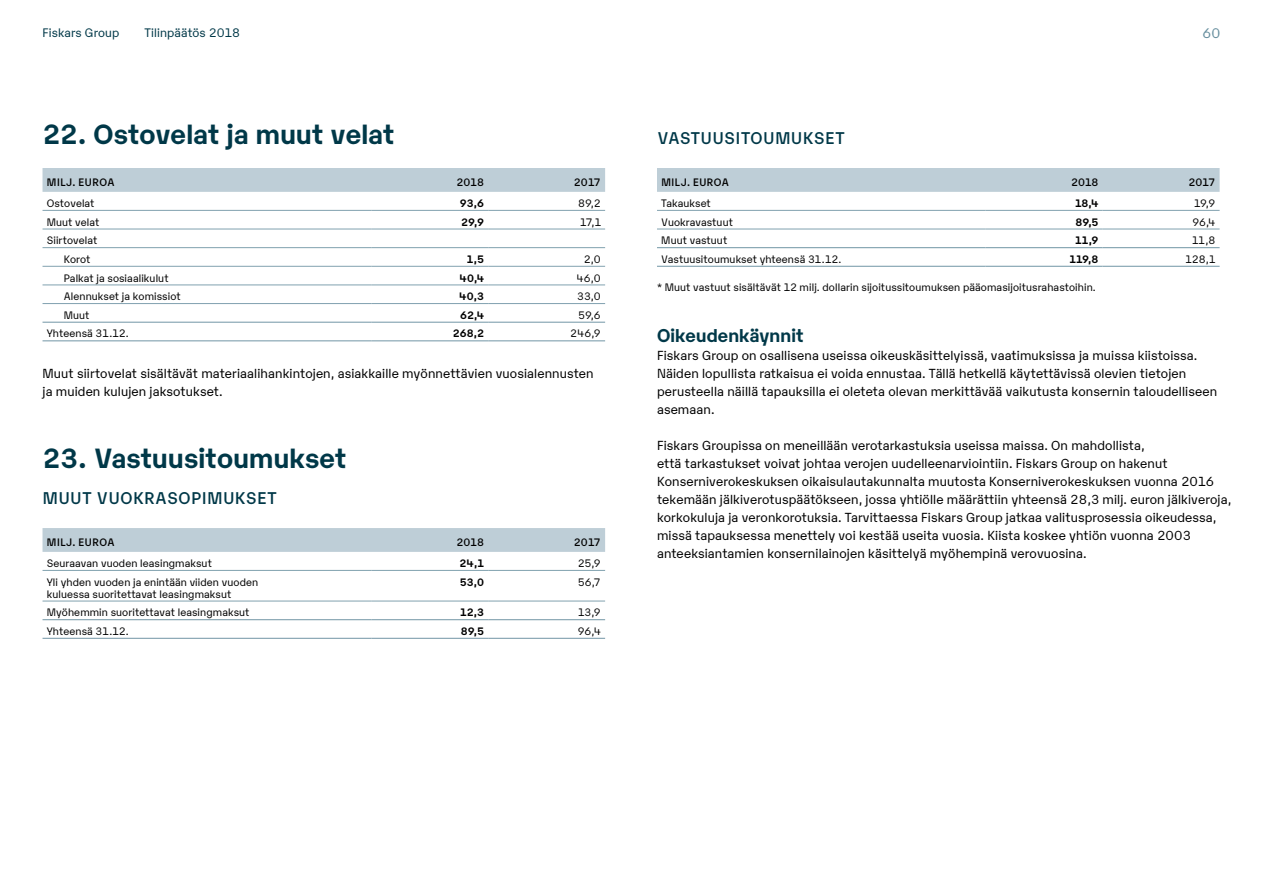
<style>
.page{position:relative;width:1263px;height:893px;background:#fff}
.page>*{position:absolute;margin:0;border:0;box-sizing:border-box;transform-origin:0 0}
.t1{font:700 27px "Karelia";letter-spacing:.01em;color:#003848}
.t2{font:700 18px "Karelia";letter-spacing:.01em;color:#003848}
.t3{font:500 16.5px "Karelia";letter-spacing:.05em;color:#003848}
.t4{font:13.5px "Karelia";color:#658d9d}
.t5{font:12.75px/18px "Karelia";letter-spacing:.01em;color:#000}
.t6{font:12px "Karelia";letter-spacing:.01em;color:#003848}
.t7{font:10.5px/18.6px "Karelia";letter-spacing:.01em;color:#000}
.t8{font:700 10.5px "Karelia";letter-spacing:.01em;color:#000}
.t9{font:500 10.5px "Karelia";letter-spacing:.05em;color:#000}
.t10{font:500 10.5px "Karelia";letter-spacing:.03em;color:#000}
</style>
<div class="page">
<div style="left:43px;top:168px;width:562px;height:24px;background:#beced7"></div>
<hr style="left:43px;top:229px;width:328px;height:1px;background:#81a1af">
<hr style="left:43px;top:266px;width:328px;height:1px;background:#81a1af">
<hr style="left:43px;top:210px;width:328px;height:1px;background:#81a1af">
<hr style="left:43px;top:285px;width:328px;height:1px;background:#81a1af">
<hr style="left:371px;top:210px;width:117px;height:1px;background:#81a1af">
<hr style="left:488px;top:210px;width:117px;height:1px;background:#81a1af">
<hr style="left:371px;top:229px;width:117px;height:1px;background:#81a1af">
<hr style="left:488px;top:229px;width:117px;height:1px;background:#81a1af">
<hr style="left:371px;top:247px;width:117px;height:1px;background:#81a1af">
<hr style="left:488px;top:247px;width:117px;height:1px;background:#81a1af">
<hr style="left:371px;top:266px;width:117px;height:1px;background:#81a1af">
<hr style="left:488px;top:266px;width:117px;height:1px;background:#81a1af">
<hr style="left:371px;top:285px;width:117px;height:1px;background:#81a1af">
<hr style="left:488px;top:285px;width:117px;height:1px;background:#81a1af">
<hr style="left:43px;top:247px;width:328px;height:1px;background:#81a1af">
<hr style="left:43px;top:340px;width:328px;height:1px;background:#81a1af">
<hr style="left:43px;top:303px;width:328px;height:1px;background:#81a1af">
<hr style="left:43px;top:322px;width:328px;height:1px;background:#81a1af">
<hr style="left:371px;top:322px;width:117px;height:1px;background:#81a1af">
<hr style="left:488px;top:322px;width:117px;height:1px;background:#81a1af">
<hr style="left:488px;top:303px;width:117px;height:1px;background:#81a1af">
<hr style="left:488px;top:340px;width:117px;height:1px;background:#81a1af">
<hr style="left:371px;top:303px;width:117px;height:1px;background:#81a1af">
<hr style="left:371px;top:340px;width:117px;height:1px;background:#81a1af">
<div style="left:43px;top:528px;width:562px;height:24px;background:#beced7"></div>
<hr style="left:43px;top:570px;width:328px;height:1px;background:#81a1af">
<hr style="left:371px;top:570px;width:117px;height:1px;background:#81a1af">
<hr style="left:488px;top:570px;width:117px;height:1px;background:#81a1af">
<hr style="left:371px;top:619px;width:117px;height:1px;background:#81a1af">
<hr style="left:488px;top:619px;width:117px;height:1px;background:#81a1af">
<hr style="left:43px;top:619px;width:328px;height:1px;background:#81a1af">
<hr style="left:43px;top:601px;width:328px;height:1px;background:#81a1af">
<hr style="left:43px;top:638px;width:328px;height:1px;background:#81a1af">
<hr style="left:371px;top:601px;width:117px;height:1px;background:#81a1af">
<hr style="left:488px;top:601px;width:117px;height:1px;background:#81a1af">
<hr style="left:371px;top:638px;width:117px;height:1px;background:#81a1af">
<hr style="left:488px;top:638px;width:117px;height:1px;background:#81a1af">
<div style="left:657px;top:168px;width:562px;height:24px;background:#beced7"></div>
<hr style="left:657px;top:210px;width:329px;height:1px;background:#81a1af">
<hr style="left:986px;top:210px;width:117px;height:1px;background:#81a1af">
<hr style="left:1103px;top:210px;width:116px;height:1px;background:#81a1af">
<hr style="left:986px;top:247px;width:117px;height:1px;background:#81a1af">
<hr style="left:1103px;top:247px;width:116px;height:1px;background:#81a1af">
<hr style="left:657px;top:247px;width:329px;height:1px;background:#81a1af">
<hr style="left:657px;top:229px;width:329px;height:1px;background:#81a1af">
<hr style="left:657px;top:266px;width:329px;height:1px;background:#81a1af">
<hr style="left:986px;top:229px;width:117px;height:1px;background:#81a1af">
<hr style="left:1103px;top:229px;width:116px;height:1px;background:#81a1af">
<hr style="left:986px;top:266px;width:117px;height:1px;background:#81a1af">
<hr style="left:1103px;top:266px;width:116px;height:1px;background:#81a1af">
<p class="t6" style="left:43px;top:24px;width:78px">Fiskars Group</p>
<p class="t6" style="left:145px;top:24px;width:97px">Tilinpäätös 2018</p>
<p class="t4" style="left:1202px;top:24px;width:19px">60</p>
<h1 class="t1" style="left:43px;top:114px;width:353px">22. Ostovelat ja muut velat</h1>
<p class="t9" style="left:47px;top:174px;width:69px">MILJ. EUROA</p>
<p class="t10" style="left:456px;top:174px;width:29px">2018</p>
<p class="t10" style="left:574px;top:174px;width:28px">2017</p>
<p class="t7" style="left:47px;top:193px;width:49px">Ostovelat</p>
<p class="t8" style="left:460px;top:195px;width:26px">93,6</p>
<p class="t7" style="left:578px;top:193px;width:24px">89,2</p>
<p class="t7" style="left:47px;top:212px;width:54px">Muut velat</p>
<p class="t8" style="left:461px;top:214px;width:24px">29,9</p>
<p class="t7" style="left:580px;top:212px;width:22px">17,1</p>
<p class="t7" style="left:64px;top:230px;width:35px;text-indent:-17px">Siirtovelat<br>Korot</p>
<p class="t8" style="left:467px;top:251px;width:19px">1,5</p>
<p class="t7" style="left:584px;top:249px;width:18px">2,0</p>
<p class="t7" style="left:64px;top:268px;width:106px">Palkat ja sosiaalikulut</p>
<p class="t8" style="left:460px;top:270px;width:26px">40,4</p>
<p class="t7" style="left:577px;top:268px;width:26px">46,0</p>
<p class="t7" style="left:64px;top:286px;width:118px">Alennukset ja komissiot</p>
<p class="t8" style="left:459px;top:289px;width:26px">40,3</p>
<p class="t7" style="left:577px;top:286px;width:25px">33,0</p>
<p class="t7" style="left:64px;top:305px;width:27px">Muut</p>
<p class="t8" style="left:460px;top:307px;width:25px">62,4</p>
<p class="t7" style="left:578px;top:305px;width:24px">59,6</p>
<p class="t7" style="left:47px;top:324px;width:82px">Yhteensä 31. 12.</p>
<p class="t8" style="left:453px;top:326px;width:33px">268,2</p>
<p class="t7" style="left:570px;top:324px;width:32px">246,9</p>
<p class="t5" style="left:43px;top:363px;width:553px">Muut siirtovelat sisältävät materiaalihankintojen, asiakkaille myönnettävien vuosialennusten ja muiden kulujen jaksotukset.</p>
<h1 class="t1" style="left:43px;top:438px;width:305px">23. Vastuusitoumukset</h1>
<p class="t3" style="left:43px;top:486px;width:235px">MUUT VUOKRASOPIMUKSET</p>
<p class="t9" style="left:47px;top:534px;width:69px">MILJ. EUROA</p>
<p class="t10" style="left:456px;top:534px;width:29px">2018</p>
<p class="t10" style="left:574px;top:534px;width:28px">2017</p>
<p class="t7" style="left:47px;top:553px;width:167px">Seuraavan vuoden leasingmaksut</p>
<p class="t8" style="left:460px;top:555px;width:26px">24,1</p>
<p class="t7" style="left:578px;top:553px;width:25px">25,9</p>
<p class="t7" style="left:47px;top:575px;width:213px;line-height:12px">Yli yhden vuoden ja enintään viiden vuoden kuluessa suoritettavat leasingmaksut</p>
<p class="t8" style="left:460px;top:574px;width:26px">53,0</p>
<p class="t7" style="left:578px;top:572px;width:25px">56,7</p>
<p class="t7" style="left:47px;top:602px;width:204px">Myöhemmin suoritettavat leasingmaksut</p>
<p class="t8" style="left:460px;top:605px;width:25px">12,3</p>
<p class="t7" style="left:578px;top:602px;width:24px">13,9</p>
<p class="t7" style="left:47px;top:621px;width:82px">Yhteensä 31. 12.</p>
<p class="t8" style="left:461px;top:623px;width:25px">89,5</p>
<p class="t7" style="left:578px;top:621px;width:24px">96,4</p>
<p class="t3" style="left:657px;top:126px;width:189px">VASTUUSITOUMUKSET</p>
<p class="t9" style="left:661px;top:174px;width:69px">MILJ. EUROA</p>
<p class="t10" style="left:1071px;top:174px;width:29px">2018</p>
<p class="t10" style="left:1188px;top:174px;width:28px">2017</p>
<p class="t7" style="left:661px;top:193px;width:51px">Takaukset</p>
<p class="t8" style="left:1075px;top:195px;width:25px">18,4</p>
<p class="t7" style="left:1194px;top:193px;width:23px">19,9</p>
<p class="t7" style="left:661px;top:212px;width:73px">Vuokravastuut</p>
<p class="t8" style="left:1075px;top:214px;width:25px">89,5</p>
<p class="t7" style="left:1192px;top:212px;width:24px">96,4</p>
<p class="t7" style="left:661px;top:230px;width:68px">Muut vastuut</p>
<p class="t8" style="left:1075px;top:233px;width:25px">11,9</p>
<p class="t7" style="left:1192px;top:230px;width:25px">11,8</p>
<p class="t7" style="left:661px;top:249px;width:180px">Vastuusitoumukset yhteensä 31. 12.</p>
<p class="t8" style="left:1069px;top:251px;width:31px">119,8</p>
<p class="t7" style="left:1185px;top:249px;width:31px">128,1</p>
<p class="t7" style="left:657px;top:277px;width:439px">* Muut vastuut sisältävät 12 milj. dollarin sijoitussitoumuksen pääomasijoitusrahastoihin.</p>
<h2 class="t2" style="left:657px;top:322px;width:148px">Oikeudenkäynnit</h2>
<p class="t5" style="left:657px;top:345px;width:562px">Fiskars Group on osallisena useissa oikeuskäsittelyissä, vaatimuksissa ja muissa kiistoissa.<br>Näiden lopullista ratkaisua ei voida ennustaa. Tällä hetkellä käytettävissä olevien tietojen perusteella näillä tapauksilla ei oleteta olevan merkittävää vaikutusta konsernin taloudelliseen asemaan.</p>
<p class="t5" style="left:657px;top:436px;width:576px">Fiskars Groupissa on meneillään verotarkastuksia useissa maissa. On mahdollista,<br>että tarkastukset voivat johtaa verojen uudelleenarviointiin. Fiskars Group on hakenut Konserniverokeskuksen oikaisulautakunnalta muutosta Konserniverokeskuksen vuonna 2016 tekemään jälkiverotuspäätökseen, jossa yhtiölle määrättiin yhteensä 28,3 milj. euron jälkiveroja, korkokuluja ja veronkorotuksia. Tarvittaessa Fiskars Group jatkaa valitusprosessia oikeudessa, missä tapauksessa menettely voi kestää useita vuosia. Kiista koskee yhtiön vuonna 2003 anteeksiantamien konsernilainojen käsittelyä myöhempinä verovuosina.</p>
</div>
